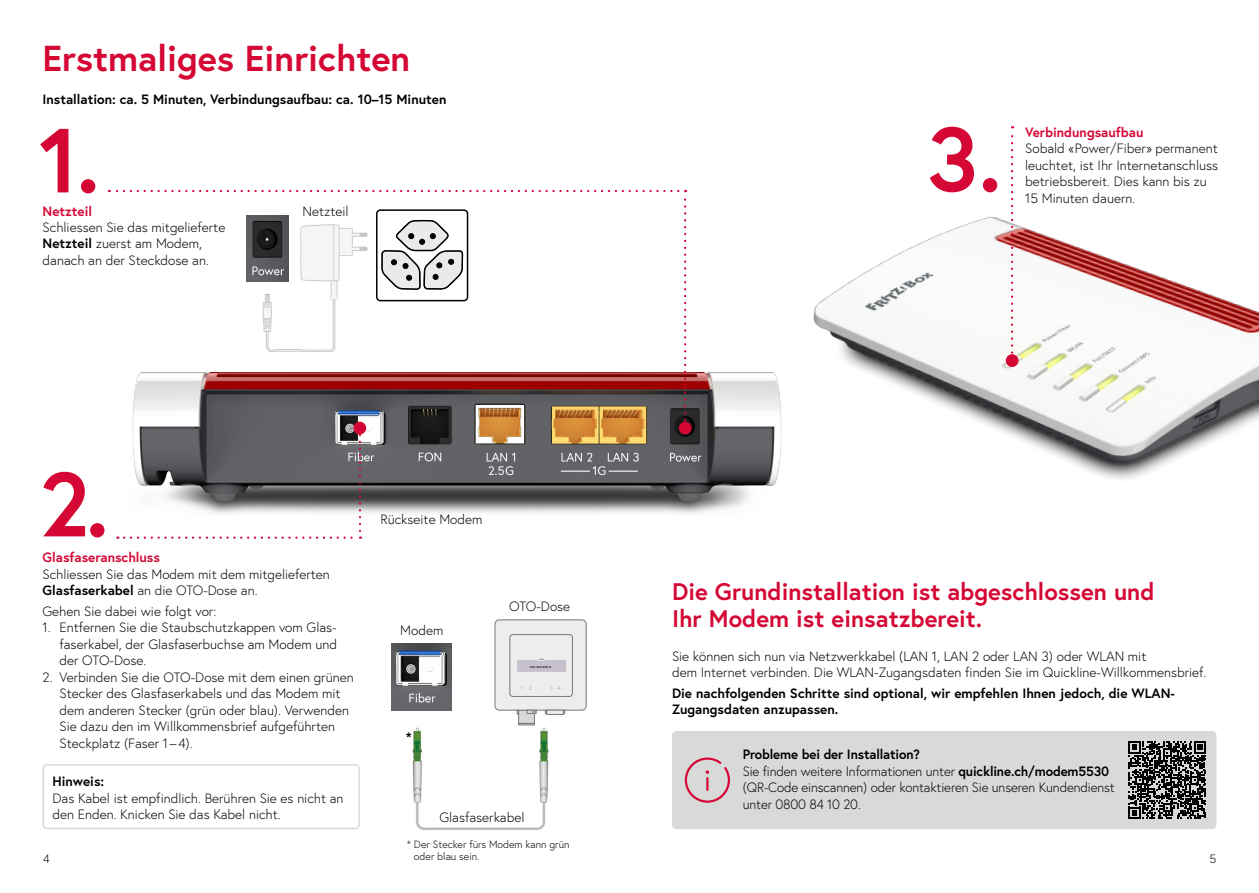
<style>
.page{position:relative;width:1259px;height:893px;background:#fff}
.page>*{position:absolute;margin:0;border:0;box-sizing:border-box;transform-origin:0 0}
.t1{font:700 90.75px "Europa";color:#d50734}
.t2{font:700 36px "Europa";color:#d50734}
.t3{font:700 24px/27px "Europa";color:#d50734}
.t4{font:300 13.5px/16.5px "Europa";color:#000}
.t5{font:700 13.5px/16.5px "Europa";color:#000}
.t6{font:700 13.5px "Europa";color:#d50734}
.t7{font:300 12px "Europa";color:#000}
.t8{font:300 10.5px/12px "Europa";color:#000}
.t9{font:5.85px "Arial";color:#bababa}
.t10{font:3.6px "Arial";color:#000}
.s1{font-weight:700}
</style>
<div class="page">
<img style="left:132px;top:350px;width:650px;height:168px">
<div style="left:43px;top:764px;width:317px;height:65px;border:2px solid #d8dada;border-radius:4px"></div>
<div style="left:679px;top:422px;width:12px;height:12px;background:#d50734;border-radius:50%"></div>
<div style="left:353px;top:422px;width:13px;height:12px;background:#d50734;border-radius:50%"></div>
<svg style="left:684px;top:190px;width:2px;height:230px"></svg>
<svg style="left:109px;top:190px;width:569px;height:2px"></svg>
<svg style="left:124px;top:429px;width:237px;height:110px"></svg>
<div style="left:376px;top:209px;width:92px;height:92px;border:2px solid #030000;border-radius:4px"></div>
<svg style="left:381px;top:219px;width:83px;height:71px"></svg>
<img style="left:300px;top:224px;width:70px;height:133px">
<img style="left:256px;top:281px;width:27px;height:76px">
<img style="left:247px;top:215px;width:41px;height:66px">
<img style="left:275px;top:337px;width:27px;height:20px">
<img style="left:813px;top:212px;width:446px;height:267px">
<svg style="left:1005px;top:354px;width:13px;height:13px"></svg>
<svg style="left:1011px;top:126px;width:2px;height:235px"></svg>
<div style="left:672px;top:731px;width:544px;height:98px;background:#d8dada;border-radius:4px"></div>
<svg style="left:685px;top:757px;width:45px;height:46px"></svg>
<svg style="left:1128px;top:741px;width:78px;height:78px"></svg>
<img style="left:392px;top:643px;width:60px;height:67px">
<img style="left:467px;top:725px;width:82px;height:105px">
<img style="left:412px;top:727px;width:55px;height:103px">
<div style="left:518px;top:710px;width:16px;height:13px;background:#d7d8d7"></div>
<div style="left:518px;top:710px;width:16px;height:14px;border:1px solid #787879"></div>
<svg style="left:518px;top:723px;width:16px;height:2px"></svg>
<div style="left:495px;top:620px;width:91px;height:90px;background:#ededee;border-radius:4px"></div>
<div style="left:495px;top:620px;width:91px;height:90px;border:1px solid #787879;border-radius:4px"></div>
<div style="left:510px;top:634px;width:62px;height:63px;border:1px solid #787879;border-radius:3px"></div>
<div style="left:516px;top:659px;width:50px;height:13px;background:#c7c0cd"></div>
<div style="left:516px;top:659px;width:51px;height:13px;border:1px solid #ededee"></div>
<hr style="left:547px;top:710px;width:16px;height:4px;background:#ededee">
<div style="left:546px;top:710px;width:17px;height:5px;border:1px solid #787879"></div>
<svg style="left:527px;top:710px;width:9px;height:4px"></svg>
<h2 class="t2" style="left:43px;top:33px;width:369px">Erstmaliges Einrichten</h2>
<p class="t5" style="left:43px;top:91px;width:405px">Installation: ca. 5 Minuten, Verbindungsaufbau: ca. 10–15 Minuten</p>
<h1 class="t1" style="left:39px;top:99px;width:63px">1.</h1>
<p class="t6" style="left:43px;top:202px;width:51px">Netzteil</p>
<p class="t4" style="left:43px;top:219px;width:184px">Schliessen Sie das mitgelieferte<br><span class="s1">Netzteil</span> zuerst am Modem, danach an der Steckdose an.</p>
<p class="t4" style="left:302px;top:202px;width:48px">Netzteil</p>
<h1 class="t1" style="left:40px;top:443px;width:71px">2.</h1>
<p class="t6" style="left:43px;top:548px;width:119px">Glasfaseranschluss</p>
<p class="t4" style="left:43px;top:565px;width:289px">Schliessen Sie das Modem mit dem mitgelieferten<br><span class="s1">Glasfaserkabel</span> an die OTO-Dose an.</p>
<p class="t4" style="left:43px;top:603px;width:175px">Gehen Sie dabei wie folgt vor:</p>
<p class="t4" style="left:60px;top:619px;width:279px;text-align:justify;text-indent:-17px">1. Entfernen Sie die Staubschutzkappen vom Glas&shy;faserkabel, der Glasfaserbuchse am Modem und der OTO-Dose.</p>
<p class="t4" style="left:60px;top:669px;width:296px;text-indent:-17px">2. Verbinden Sie die OTO-Dose mit dem einen grünen Stecker des Glasfaserkabels und das Modem mit dem anderen Stecker (grün oder blau). Verwenden Sie dazu den im Willkommensbrief aufgeführten Steckplatz (Faser 1–4).</p>
<p class="t5" style="left:53px;top:773px;width:53px">Hinweis:</p>
<p class="t4" style="left:53px;top:789px;width:292px">Das Kabel ist empfindlich. Berühren Sie es nicht an den Enden. Knicken Sie das Kabel nicht.</p>
<p class="t4" style="left:380px;top:511px;width:103px">Rückseite Modem</p>
<p class="t4" style="left:400px;top:622px;width:45px">Modem</p>
<p class="t5" style="left:406px;top:729px;width:7px">*</p>
<p class="t4" style="left:509px;top:598px;width:63px">OTO-Dose</p>
<p class="t10" style="left:530px;top:664px;width:23px">xxx.xxx.xxx.x</p>
<p class="t9" style="left:520px;top:684px;width:13px">1 2</p>
<p class="t9" style="left:550px;top:684px;width:13px">3 4</p>
<p class="t4" style="left:439px;top:809px;width:87px">Glasfaserkabel</p>
<h1 class="t1" style="left:926px;top:98px;width:77px">3.</h1>
<p class="t6" style="left:1025px;top:123px;width:120px">Verbindungsaufbau</p>
<p class="t4" style="left:1025px;top:140px;width:194px">Sobald «Power/Fiber» permanent leuchtet, ist Ihr Internetanschluss betriebsbereit. Dies kann bis zu<br>15 Minuten dauern.</p>
<h3 class="t3" style="left:672px;top:577px;width:484px">Die Grundinstallation ist abgeschlossen und<br>Ihr Modem ist einsatzbereit.</h3>
<p class="t4" style="left:672px;top:647px;width:536px">Sie können sich nun via Netzwerkkabel (LAN 1, LAN 2 oder LAN 3) oder WLAN mit<br>dem Internet verbinden. Die WLAN-Zugangsdaten finden Sie im Quickline-Willkommensbrief.</p>
<p class="t5" style="left:672px;top:684px;width:504px">Die nachfolgenden Schritte sind optional, wir empfehlen Ihnen jedoch, die WLAN-<br>Zugangsdaten anzupassen.</p>
<p class="t4" style="left:743px;top:746px;width:374px"><span class="s1">Probleme bei der Installation?<br></span>Sie finden weitere Informationen unter <span class="s1">quickline.ch/modem5530 </span>(QR-Code einscannen) oder kontaktieren Sie unseren Kundendienst unter 0800 84 10 20.</p>
<p class="t8" style="left:414px;top:838px;width:157px;text-indent:-7px">* Der Stecker fürs Modem kann grün oder blau sein.</p>
<p class="t7" style="left:43px;top:851px;width:8px">4</p>
<p class="t7" style="left:1209px;top:851px;width:8px">5</p>
</div>
